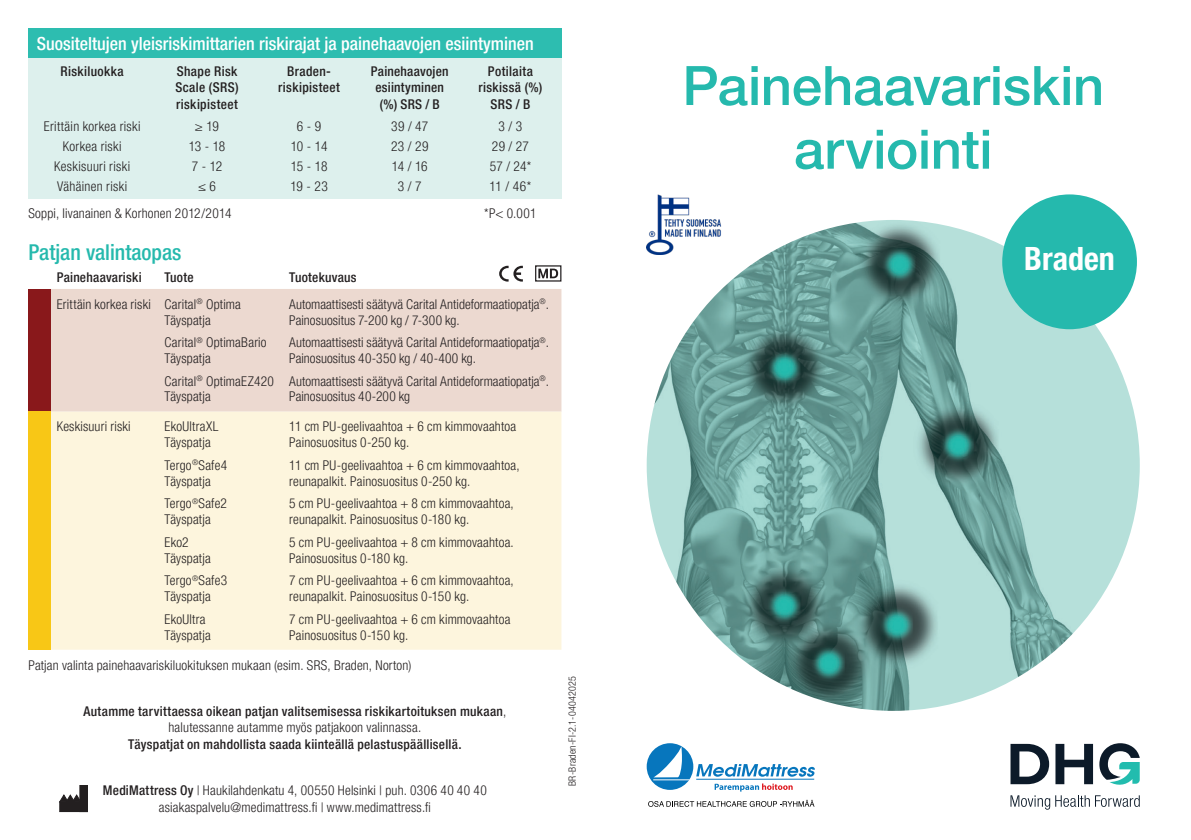
<style>
.page{position:relative;width:1191px;height:840px;background:#fff}
.page>*{position:absolute;margin:0;border:0;box-sizing:border-box;transform-origin:0 0}
.t1{font:500 54.4px/63.6px "Helvetica Neue LT Pro";letter-spacing:-.005em;color:#25b9ad;text-align:center}
.t2{font:700 condensed 32px "Helvetica Neue LT Pro";color:#fff}
.t3{font:500 condensed 21.8px "Helvetica Neue LT Pro";color:#25b9ad}
.t4{font:500 condensed 18px "Helvetica Neue LT Pro";color:#fff}
.Braden_-_taulukon_teksti{font:300 condensed 13.4px/15.8px "Helvetica Neue LT Pro";letter-spacing:.015em;color:#231f20}
.Braden_-_taulukon_teksti-2{font:500 condensed 13.4px/16.6px "Helvetica Neue LT Pro";letter-spacing:.02em;color:#231f20;text-align:center}
.Braden_-_Taulukon_väliotsikko{font:500 condensed 13.4px/16px "Helvetica Neue LT Pro";letter-spacing:.025em;color:#231f20;text-align:center}
.t5{font:300 condensed 10px "Helvetica Neue LT Pro";letter-spacing:.03em;color:#231f20}
.s1{font-weight:300}
.s2{font-weight:500}
</style>
<div class="page">
<svg style="left:1010px;top:743px;width:39px;height:40px"></svg>
<svg style="left:1055px;top:743px;width:38px;height:40px"></svg>
<svg style="left:1099px;top:743px;width:40px;height:42px"></svg>
<svg style="left:1010px;top:795px;width:79px;height:14px"></svg>
<svg style="left:1095px;top:795px;width:44px;height:11px"></svg>
<img style="left:657px;top:194px;width:63px;height:26px">
<img style="left:646px;top:220px;width:493px;height:490px">
<div style="left:1002px;top:194px;width:135px;height:135px;background:#25b9ad;border-radius:50%"></div>
<svg style="left:648px;top:799px;width:166px;height:7px"></svg>
<svg style="left:696px;top:764px;width:119px;height:12px"></svg>
<hr style="left:696px;top:778px;width:118px;height:1px;background:#0776bd">
<svg style="left:646px;top:742px;width:47px;height:47px"></svg>
<svg style="left:653px;top:745px;width:29px;height:32px"></svg>
<hr style="left:653px;top:779px;width:38px;height:1px;background:#fff">
<svg style="left:714px;top:783px;width:78px;height:8px"></svg>
<div style="left:28px;top:28px;width:533px;height:171px;background:#ddf0ed"></div>
<div style="left:28px;top:28px;width:533px;height:30px;background:#2dbdb0"></div>
<div style="left:80px;top:785px;width:7px;height:26px;background:#231f20"></div>
<div style="left:60px;top:801px;width:27px;height:10px;background:#231f20"></div>
<svg style="left:60px;top:794px;width:20px;height:7px"></svg>
<div style="left:28px;top:289px;width:23px;height:122px;background:#89181b"></div>
<div style="left:51px;top:289px;width:510px;height:122px;background:#ecd9d0"></div>
<div style="left:28px;top:411px;width:23px;height:238px;background:#f8c716"></div>
<div style="left:51px;top:411px;width:510px;height:238px;background:#fdf5dd"></div>
<svg style="left:499px;top:265px;width:62px;height:17px"></svg>
<div style="left:535px;top:265px;width:26px;height:16px;border:1px solid #231f20"></div>
<p class="t4" style="left:37px;top:32px;width:498px">Suositeltujen yleisriskimittarien riskirajat ja painehaavojen esiintyminen</p>
<p class="Braden_-_Taulukon_väliotsikko" style="left:60px;top:63px;width:65px">Riskiluokka</p>
<p class="Braden_-_Taulukon_väliotsikko" style="left:177px;top:63px;width:62px">Shape Risk</p>
<p class="Braden_-_Taulukon_väliotsikko" style="left:175px;top:79px;width:65px">Scale (SRS)</p>
<p class="Braden_-_Taulukon_väliotsikko" style="left:176px;top:96px;width:63px">riskipisteet</p>
<p class="Braden_-_Taulukon_väliotsikko" style="left:371px;top:63px;width:79px">Painehaavojen esiintyminen (%) SRS / B</p>
<p class="Braden_-_Taulukon_väliotsikko" style="left:488px;top:63px;width:46px">Potilaita</p>
<p class="Braden_-_Taulukon_väliotsikko" style="left:287px;top:63px;width:45px">Braden-</p>
<p class="Braden_-_Taulukon_väliotsikko" style="left:278px;top:79px;width:63px">riskipisteet</p>
<p class="Braden_-_Taulukon_väliotsikko" style="left:478px;top:79px;width:65px">riskissä (%)</p>
<p class="Braden_-_Taulukon_väliotsikko" style="left:490px;top:96px;width:42px">SRS / B</p>
<p class="Braden_-_taulukon_teksti" style="left:44px;top:119px;width:98px">Erittäin korkea riski</p>
<p class="Braden_-_taulukon_teksti" style="left:195px;top:119px;width:26px">≥ 19</p>
<p class="Braden_-_taulukon_teksti" style="left:297px;top:119px;width:26px">6 - 9</p>
<p class="Braden_-_taulukon_teksti" style="left:391px;top:119px;width:39px">39 / 47</p>
<p class="Braden_-_taulukon_teksti" style="left:498px;top:119px;width:25px">3 / 3</p>
<p class="Braden_-_taulukon_teksti" style="left:63px;top:138px;width:60px">Korkea riski</p>
<p class="Braden_-_taulukon_teksti" style="left:189px;top:138px;width:38px">13 - 18</p>
<p class="Braden_-_taulukon_teksti" style="left:291px;top:138px;width:38px">10 - 14</p>
<p class="Braden_-_taulukon_teksti" style="left:391px;top:138px;width:39px">23 / 29</p>
<p class="Braden_-_taulukon_teksti" style="left:492px;top:138px;width:39px">29 / 27</p>
<p class="Braden_-_taulukon_teksti" style="left:54px;top:158px;width:78px">Keskisuuri riski</p>
<p class="Braden_-_taulukon_teksti" style="left:192px;top:158px;width:32px">7 - 12</p>
<p class="Braden_-_taulukon_teksti" style="left:291px;top:158px;width:38px">15 - 18</p>
<p class="Braden_-_taulukon_teksti" style="left:392px;top:158px;width:37px">14 / 16</p>
<p class="Braden_-_taulukon_teksti" style="left:490px;top:158px;width:43px">57 / 24*</p>
<p class="Braden_-_taulukon_teksti" style="left:57px;top:178px;width:72px">Vähäinen riski</p>
<p class="Braden_-_taulukon_teksti" style="left:198px;top:178px;width:19px">≤ 6</p>
<p class="Braden_-_taulukon_teksti" style="left:290px;top:178px;width:39px">19 - 23</p>
<p class="Braden_-_taulukon_teksti" style="left:398px;top:178px;width:25px">3 / 7</p>
<p class="Braden_-_taulukon_teksti" style="left:489px;top:178px;width:43px">11 / 46*</p>
<p class="Braden_-_taulukon_teksti" style="left:28px;top:205px;width:205px">Soppi, Iivanainen &amp; Korhonen 2012/2014</p>
<p class="Braden_-_taulukon_teksti" style="left:484px;top:205px;width:54px">*P&lt; 0.001</p>
<p class="t3" style="left:28px;top:238px;width:155px">Patjan valintaopas</p>
<p class="Braden_-_taulukon_teksti-2" style="left:57px;top:269px;width:86px">Painehaavariski</p>
<p class="Braden_-_taulukon_teksti-2" style="left:164px;top:269px;width:31px">Tuote</p>
<p class="Braden_-_taulukon_teksti-2" style="left:289px;top:269px;width:69px">Tuotekuvaus</p>
<p class="Braden_-_taulukon_teksti" style="left:57px;top:296px;width:96px">Erittäin korkea riski</p>
<p class="Braden_-_taulukon_teksti" style="left:164px;top:296px;width:78px">Carital<sup>®</sup> Optima<br>Täyspatja</p>
<p class="Braden_-_taulukon_teksti" style="left:164px;top:334px;width:104px">Carital<sup>®</sup> OptimaBario<br>Täyspatja</p>
<p class="Braden_-_taulukon_teksti" style="left:164px;top:372px;width:111px">Carital<sup>®</sup> OptimaEZ420<br>Täyspatja</p>
<p class="Braden_-_taulukon_teksti" style="left:289px;top:296px;width:261px">Automaattisesti säätyvä Carital Antideformaatiopatja<sup>®</sup>.<br>Painosuositus 7-200 kg / 7-300 kg.</p>
<p class="Braden_-_taulukon_teksti" style="left:289px;top:334px;width:261px">Automaattisesti säätyvä Carital Antideformaatiopatja<sup>®</sup>.<br>Painosuositus 40-350 kg / 40-400 kg.</p>
<p class="Braden_-_taulukon_teksti" style="left:289px;top:372px;width:261px">Automaattisesti säätyvä Carital Antideformaatiopatja<sup>®</sup>.<br>Painosuositus 40-200 kg</p>
<p class="Braden_-_taulukon_teksti" style="left:57px;top:418px;width:75px">Keskisuuri riski</p>
<p class="Braden_-_taulukon_teksti" style="left:164px;top:418px;width:56px">EkoUltraXL<br>Täyspatja</p>
<p class="Braden_-_taulukon_teksti" style="left:164px;top:457px;width:64px">Tergo<sup>®</sup>Safe4<br>Täyspatja</p>
<p class="Braden_-_taulukon_teksti" style="left:164px;top:495px;width:64px">Tergo<sup>®</sup>Safe2<br>Täyspatja</p>
<p class="Braden_-_taulukon_teksti" style="left:164px;top:533px;width:48px">Eko2<br>Täyspatja</p>
<p class="Braden_-_taulukon_teksti" style="left:164px;top:572px;width:64px">Tergo<sup>®</sup>Safe3<br>Täyspatja</p>
<p class="Braden_-_taulukon_teksti" style="left:164px;top:610px;width:48px">EkoUltra<br>Täyspatja</p>
<p class="Braden_-_taulukon_teksti" style="left:289px;top:418px;width:228px">11 cm PU-geelivaahtoa + 6 cm kimmovaahtoa<br>Painosuositus 0-250 kg.</p>
<p class="Braden_-_taulukon_teksti" style="left:289px;top:457px;width:232px">11 cm PU-geelivaahtoa + 6 cm kimmovaahtoa, reunapalkit. Painosuositus 0-250 kg.</p>
<p class="Braden_-_taulukon_teksti" style="left:289px;top:495px;width:226px">5 cm PU-geelivaahtoa + 8 cm kimmovaahtoa, reunapalkit. Painosuositus 0-180 kg.</p>
<p class="Braden_-_taulukon_teksti" style="left:289px;top:533px;width:226px">5 cm PU-geelivaahtoa + 8 cm kimmovaahtoa.<br>Painosuositus 0-180 kg.</p>
<p class="Braden_-_taulukon_teksti" style="left:289px;top:572px;width:226px">7 cm PU-geelivaahtoa + 6 cm kimmovaahtoa, reunapalkit. Painosuositus 0-150 kg.</p>
<p class="Braden_-_taulukon_teksti" style="left:289px;top:610px;width:223px">7 cm PU-geelivaahtoa + 6 cm kimmovaahtoa<br>Painosuositus 0-150 kg.</p>
<p class="Braden_-_taulukon_teksti" style="left:28px;top:656px;width:385px">Patjan valinta painehaavariskiluokituksen mukaan (esim. SRS, Braden, Norton)</p>
<p class="Braden_-_taulukon_teksti-2" style="left:83px;top:702px;width:424px">Autamme tarvittaessa oikean patjan valitsemisessa riskikartoituksen mukaan<span class="s1">, halutessanne autamme myös patjakoon valinnassa.<br></span>Täyspatjat on mahdollista saada kiinteällä pelastuspäällisellä.</p>
<p class="Braden_-_taulukon_teksti" style="left:103px;top:781px;width:385px;line-height:16.6px;text-align:center"><span class="s2">MediMattress Oy</span> | Haukilahdenkatu 4, 00550 Helsinki | puh. 0306 40 40 40 asiakaspalvelu@medimattress.fi | www.medimattress.fi</p>
<p class="t5" style="left:566px;top:785px;width:112px;rotate:-90deg">BR-Braden-FI-2.1-04042025</p>
<p class="t1" style="left:682px;top:53px;width:423px">Painehaavariskin arviointi</p>
<p class="t2" style="left:1024px;top:240px;width:92px">Braden</p>
</div>
